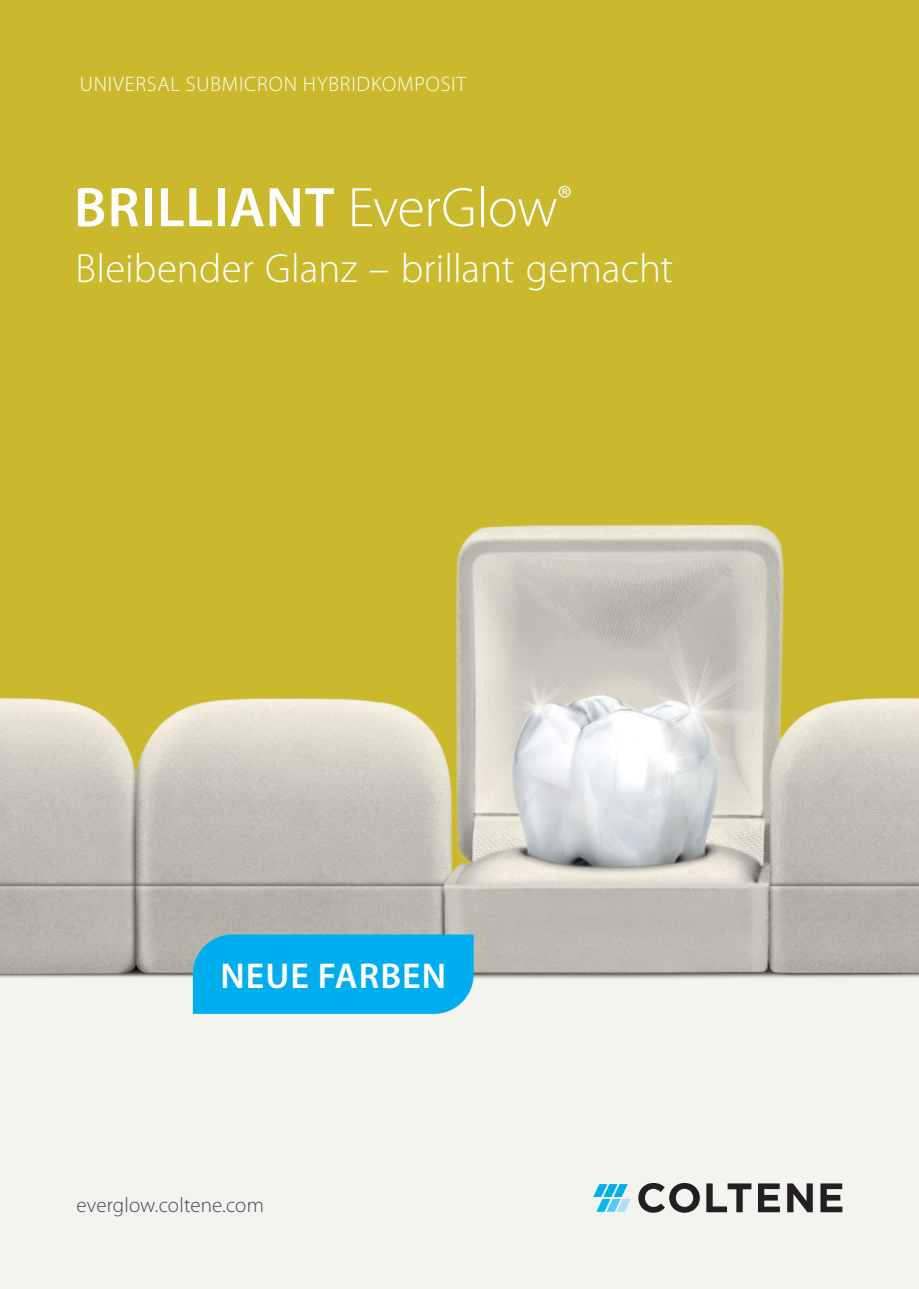
<style>
.page{position:relative;width:919px;height:1289px;background:#fff}
.page>*{position:absolute;margin:0;border:0;box-sizing:border-box;transform-origin:0 0}
.t1{font:600 56.25px "Myriad Pro";letter-spacing:.015em;color:#fff}
.t2{font:300 40.95px "Myriad Pro";color:#fff}
.t3{font:600 36px "Myriad Pro";letter-spacing:.03em;color:#fff}
.t4{font:300 21px "Myriad Pro";letter-spacing:.04em;color:#fff}
.t5{font:300 21px "Myriad Pro";letter-spacing:.005em;color:#444652}
.s1{font-weight:300}
</style>
<div class="page">
<div style="left:0;top:806px;width:918px;height:482px;background:#f3f3ef"></div>
<div style="left:0;top:0;width:918px;height:963px;background:#cab92c"></div>
<img style="left:0;top:524px;width:918px;height:476px">
<svg style="left:638px;top:1183px;width:61px;height:29px"></svg>
<svg style="left:706px;top:1183px;width:45px;height:29px"></svg>
<svg style="left:758px;top:1183px;width:21px;height:29px"></svg>
<svg style="left:787px;top:1183px;width:25px;height:29px"></svg>
<svg style="left:820px;top:1183px;width:22px;height:29px"></svg>
<svg style="left:593px;top:1184px;width:37px;height:27px"></svg>
<div style="left:193px;top:934px;width:280px;height:79px;background:#00aeef"></div>
<p class="t4" style="left:80px;top:71px;width:388px">UNIVERSAL SUBMICRON HYBRIDKOMPOSIT</p>
<h1 class="t1" style="left:74px;top:171px;width:499px">BRILLIANT <span class="s1">EverGlow</span><sup>®</sup></h1>
<h2 class="t2" style="left:76px;top:244px;width:599px">Bleibender Glanz – brillant gemacht</h2>
<h3 class="t3" style="left:220px;top:952px;width:227px">NEUE FARBEN</h3>
<p class="t5" style="left:77px;top:1192px;width:189px">everglow.coltene.com</p>
</div>
